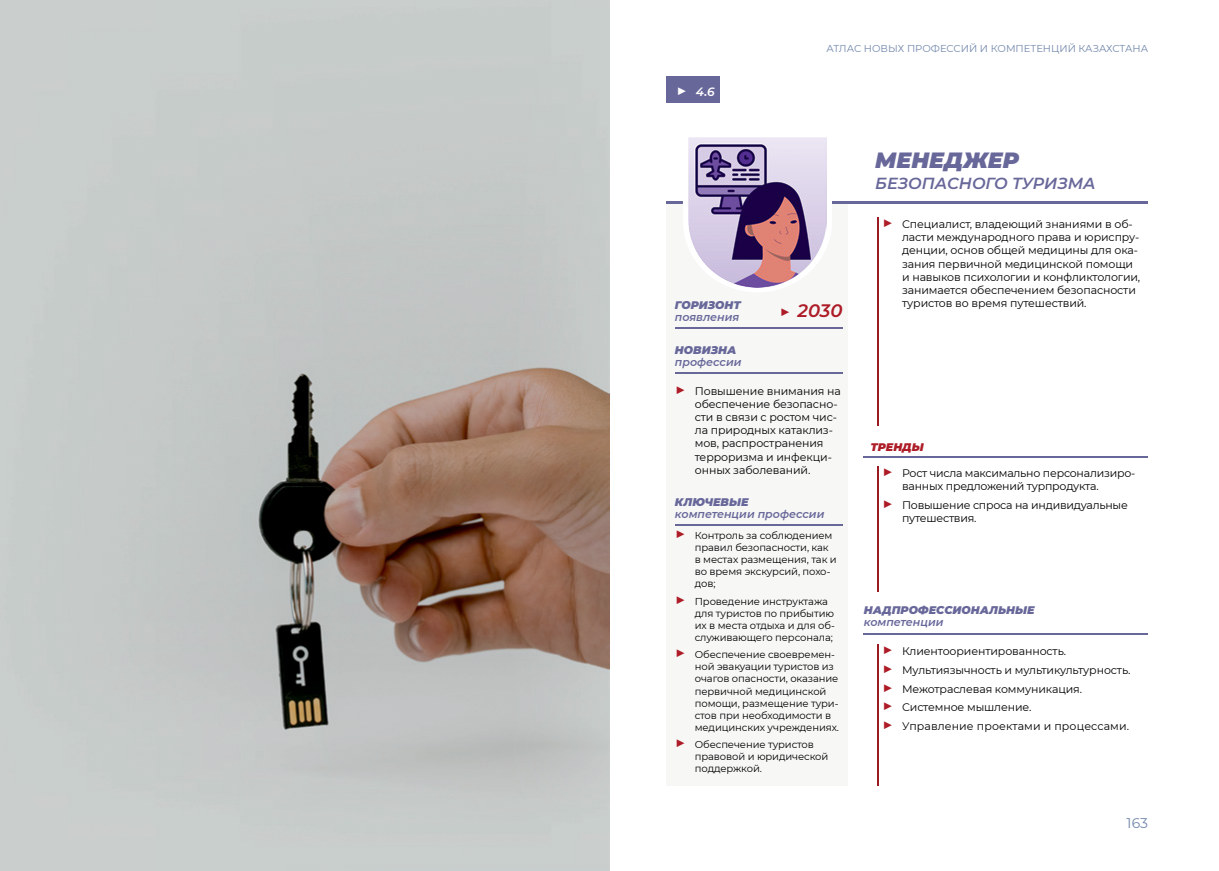
<style>
.page{position:relative;width:1219px;height:871px;background:#fff}
.page>*{position:absolute;margin:0;border:0;box-sizing:border-box;transform-origin:0 0}
.t1{font:italic 900 22px "Montserrat";color:#68679a}
.t2{font:italic 600 18px "Montserrat";color:#ad1c27}
.t3{font:italic 600 16px "Montserrat";color:#68679a}
.t4{font:14px "Montserrat";color:#7287ab}
.t5{font:italic 600 12px "Montserrat";color:#fff}
.t6{font:11px/13.2px "Montserrat";letter-spacing:-.01em;color:#000}
.t7{font:italic 600 11px "Montserrat";color:#68679a}
.t8{font:italic 900 11px "Montserrat";color:#68679a}
.t9{font:italic 900 11px "Montserrat";color:#ad1c27}
.t10{font:10px/12px "Montserrat";letter-spacing:-.01em;color:#000}
.t11{font:10px "Montserrat";color:#7287ab}
.s1{font-weight:400;font-style:normal;font-size:18px}
.s2{font-weight:400;font-style:normal}
.s3{font-size:18px;color:#ad1c27}
</style>
<div class="page">
<div style="left:666px;top:204px;width:182px;height:581px;background:#f7f8f6"></div>
<hr style="left:864px;top:456px;width:284px;height:1px;background:#68679a">
<hr style="left:675px;top:327px;width:167px;height:1px;background:#68679a">
<hr style="left:864px;top:633px;width:284px;height:1px;background:#68679a">
<hr style="left:675px;top:524px;width:167px;height:1px;background:#68679a">
<hr style="left:675px;top:372px;width:167px;height:2px;background:#68679a">
<hr style="left:666px;top:201px;width:482px;height:2px;background:#68679a">
<div style="left:666px;top:76px;width:53px;height:27px;background:#68679a"></div>
<hr style="left:877px;top:466px;width:2px;height:126px;background:#9b1a21">
<hr style="left:877px;top:217px;width:2px;height:208px;background:#9b1a21">
<hr style="left:877px;top:644px;width:2px;height:141px;background:#9b1a21">
<img style="left:688px;top:137px;width:139px;height:151px">
<img style="left:0;top:0;width:609px;height:870px">
<p class="t5" style="left:676px;top:83px;width:40px"><span class="s1">▶</span> 4.6</p>
<p class="t8" style="left:675px;top:297px;width:67px">ГОРИЗОНТ</p>
<p class="t7" style="left:675px;top:309px;width:66px">появления</p>
<p class="t8" style="left:675px;top:342px;width:63px">НОВИЗНА</p>
<p class="t7" style="left:675px;top:354px;width:68px">профессии</p>
<p class="t11" style="left:826px;top:42px;width:323px">АТЛАС НОВЫХ ПРОФЕССИЙ И КОМПЕТЕНЦИЙ КАЗАХСТАНА</p>
<h2 class="t2" style="left:780px;top:297px;width:64px"><span class="s2">▶</span> 2030</h2>
<h1 class="t1" style="left:875px;top:144px;width:145px">МЕНЕДЖЕР</h1>
<h3 class="t3" style="left:875px;top:172px;width:222px">БЕЗОПАСНОГО ТУРИЗМА</h3>
<p class="t6" style="left:902px;top:217px;width:240px;text-indent:-20px"><span class="s3">▶</span> Специалист, владеющий знаниями в об&shy;ласти международного права и юриспру&shy;денции, основ общей медицины для ока&shy;зания первичной медицинской помощи и навыков психологии и конфликтологии, занимается обеспечением безопасности туристов во время путешествий .</p>
<p class="t6" style="left:695px;top:383px;width:148px;text-indent:-20px"><span class="s3">▶</span> Повышение внимания на обеспечение безопасно&shy;сти в связи с ростом чис&shy;ла природных катаклиз&shy;мов, распространения терроризма и инфекци&shy;онных заболеваний.</p>
<p class="t8" style="left:675px;top:493px;width:75px">КЛЮЧЕВЫЕ</p>
<p class="t7" style="left:675px;top:505px;width:151px">компетенции профессии</p>
<p class="t10" style="left:695px;top:529px;width:143px;text-indent:-20px"><span class="s3">▶</span> Контроль за соблюдением правил безопасности, как в местах размещения, так и во время экскурсий, похо&shy;дов;</p>
<p class="t10" style="left:695px;top:594px;width:142px;text-indent:-20px"><span class="s3">▶</span> Проведение инструктажа для туристов по прибытию их в места отдыха и для об&shy;служивающего персонала;</p>
<p class="t10" style="left:695px;top:648px;width:146px;text-indent:-20px"><span class="s3">▶</span> Обеспечение своевремен&shy;ной эвакуации туристов из очагов опасности, оказание первичной медицинской помощи, размещение тури&shy;стов при необходимости в медицинских учреждениях.</p>
<p class="t10" style="left:695px;top:738px;width:133px;text-indent:-20px"><span class="s3">▶</span> Обеспечение туристов правовой и юридической поддержкой .</p>
<p class="t9" style="left:870px;top:439px;width:55px">ТРЕНДЫ</p>
<p class="t6" style="left:902px;top:466px;width:235px;text-indent:-20px"><span class="s3">▶</span> Рост числа максимально персонализиро&shy;ванных предложений турпродукта.</p>
<p class="t6" style="left:902px;top:498px;width:227px;text-indent:-20px"><span class="s3">▶</span> Повышение спроса на индивидуальные путешествия.</p>
<p class="t8" style="left:864px;top:601px;width:172px">НАДПРОФЕССИОНАЛЬНЫЕ</p>
<p class="t7" style="left:864px;top:613px;width:81px">компетенции</p>
<p class="t6" style="left:882px;top:640px;width:250px;line-height:18.9px"><span class="s3">▶</span> Клиентоориентированность.<br><span class="s3">▶</span> Мультиязычность и мультикультурность. <span class="s3">▶</span> Межотраслевая коммуникация.<br><span class="s3">▶</span> Системное мышление.<br><span class="s3">▶</span> Управление проектами и процессами.</p>
<p class="t4" style="left:1127px;top:812px;width:23px">163</p>
</div>
